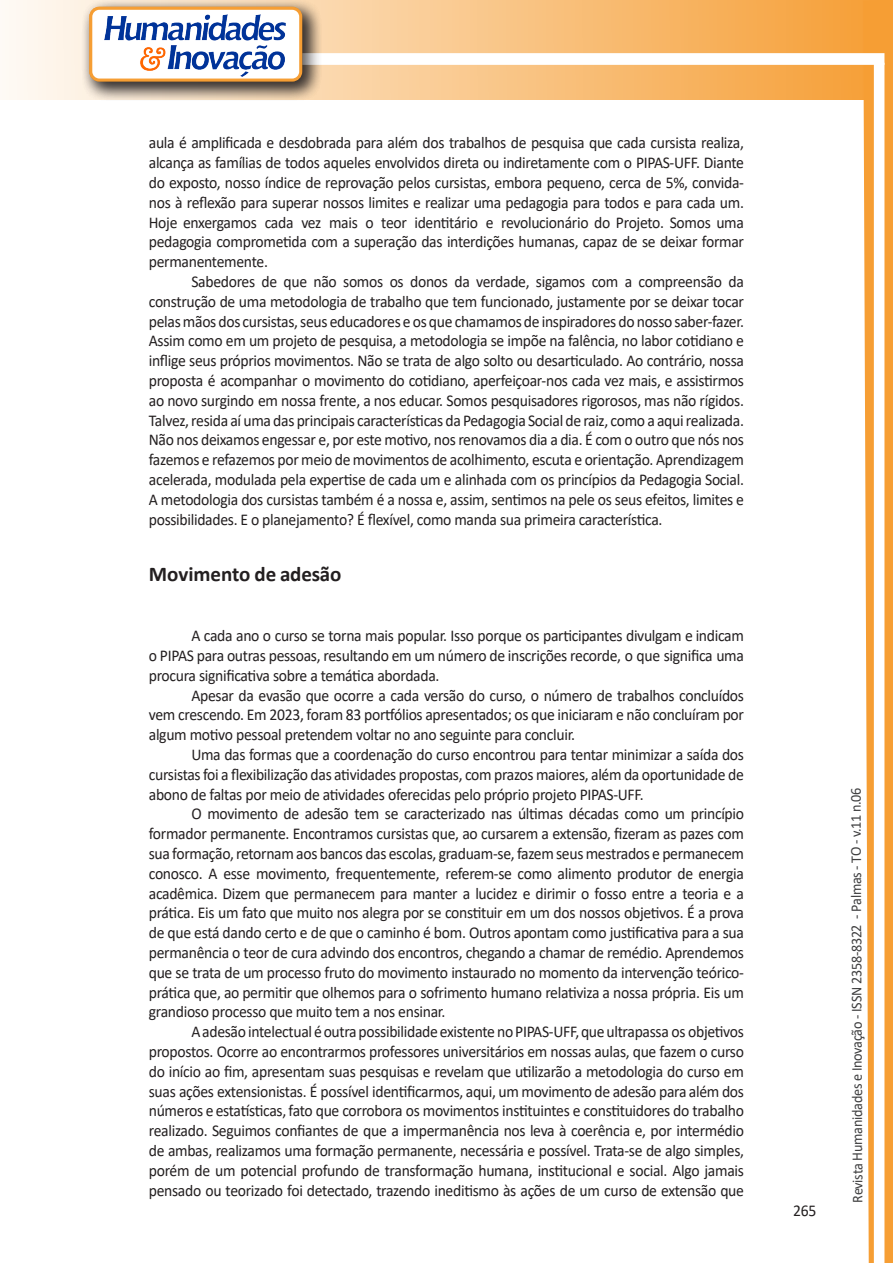
<style>
.page{position:relative;width:893px;height:1263px;background:#fff}
.page>*{position:absolute;margin:0;border:0;box-sizing:border-box;transform-origin:0 0}
.Titulo_2{font:700 21px "Calibri";letter-spacing:-.005em;color:#231f20}
.texto{font:16.5px/19.8px "Calibri";letter-spacing:-.02em;color:#231f20;text-align:justify;scale:.95 1}
.t1{font:15px "Calibri";letter-spacing:-.025em;color:#3e3e3f;scale:.95 1}
</style>
<div class="page">
<svg style="left:5px;top:0;width:858px;height:100px;background:#f9c484"></svg>
<div style="left:302px;top:53px;width:582px;height:12px;background:#fff;border:2px solid #fff"></div>
<svg style="left:863px;top:0;width:30px;height:1263px"></svg>
<div style="left:81px;top:0;width:241px;height:102px;background:#231f20;opacity:.75"></div>
<div style="left:91px;top:8px;width:210px;height:72px;background:#fff;border-radius:9px"></div>
<img style="left:104px;top:14px;width:181px;height:62px">
<div style="left:89px;top:7px;width:213px;height:75px;border:3px solid #f69e34;border-radius:9px"></div>
<p class="texto" style="left:149px;top:133px;width:628px">aula é amplificada e desdobrada para além dos trabalhos de pesquisa que cada cursista realiza, alcança as famílias de todos aqueles envolvidos direta ou indiretamente com o PIPAS-UFF. Diante do exposto, nosso índice de reprovação pelos cursistas, embora pequeno, cerca de 5%, convida&shy;nos à reflexão para superar nossos limites e realizar uma pedagogia para todos e para cada um.<br>Hoje enxergamos cada vez mais o teor identitário e revolucionário do Projeto. Somos uma pedagogia comprometida com a superação das interdições humanas, capaz de se deixar formar permanentemente.</p>
<p class="texto" style="left:149px;top:271px;width:628px;text-indent:43px">Sabedores de que não somos os donos da verdade, sigamos com a compreensão da construção de uma metodologia de trabalho que tem funcionado, justamente por se deixar tocar pelas mãos dos cursistas, seus educadores e os que chamamos de inspiradores do nosso saber-fazer.<br>Assim como em um projeto de pesquisa, a metodologia se impõe na falência, no labor cotidiano e inflige seus próprios movimentos. Não se trata de algo solto ou desarticulado. Ao contrário, nossa proposta é acompanhar o movimento do cotidiano, aperfeiçoar-nos cada vez mais, e assistirmos ao novo surgindo em nossa frente, a nos educar. Somos pesquisadores rigorosos, mas não rígidos.<br>Talvez, resida aí uma das principais características da Pedagogia Social de raiz, como a aqui realizada.<br>Não nos deixamos engessar e, por este motivo, nos renovamos dia a dia. É com o outro que nós nos fazemos e refazemos por meio de movimentos de acolhimento, escuta e orientação. Aprendizagem acelerada, modulada pela expertise de cada um e alinhada com os princípios da Pedagogia Social.<br>A metodologia dos cursistas também é a nossa e, assim, sentimos na pele os seus efeitos, limites e possibilidades. E o planejamento? É flexível, como manda sua primeira característica.</p>
<p class="Titulo_2" style="left:149px;top:559px;width:194px">Movimento de adesão</p>
<p class="texto" style="left:149px;top:625px;width:628px;text-indent:43px">A cada ano o curso se torna mais popular. Isso porque os participantes divulgam e indicam o PIPAS para outras pessoas, resultando em um número de inscrições recorde, o que significa uma procura significativa sobre a temática abordada.</p>
<p class="texto" style="left:149px;top:685px;width:628px;text-indent:43px">Apesar da evasão que ocorre a cada versão do curso, o número de trabalhos concluídos vem crescendo. Em 2023, foram 83 portfólios apresentados; os que iniciaram e não concluíram por algum motivo pessoal pretendem voltar no ano seguinte para concluir.</p>
<p class="texto" style="left:149px;top:744px;width:628px;text-indent:43px">Uma das formas que a coordenação do curso encontrou para tentar minimizar a saída dos cursistas foi a flexibilização das atividades propostas, com prazos maiores, além da oportunidade de abono de faltas por meio de atividades oferecidas pelo próprio projeto PIPAS-UFF.</p>
<p class="texto" style="left:149px;top:803px;width:628px;text-indent:43px">O movimento de adesão tem se caracterizado nas últimas décadas como um princípio formador permanente. Encontramos cursistas que, ao cursarem a extensão, fizeram as pazes com sua formação, retornam aos bancos das escolas, graduam-se, fazem seus mestrados e permanecem conosco. A esse movimento, frequentemente, referem-se como alimento produtor de energia acadêmica. Dizem que permanecem para manter a lucidez e dirimir o fosso entre a teoria e a prática. Eis um fato que muito nos alegra por se constituir em um dos nossos objetivos. É a prova de que está dando certo e de que o caminho é bom. Outros apontam como justificativa para a sua permanência o teor de cura advindo dos encontros, chegando a chamar de remédio. Aprendemos que se trata de um processo fruto do movimento instaurado no momento da intervenção teórico&shy;prática que, ao permitir que olhemos para o sofrimento humano relativiza a nossa própria. Eis um grandioso processo que muito tem a nos ensinar.</p>
<p class="texto" style="left:149px;top:1021px;width:628px;text-indent:43px">A adesão intelectual é outra possibilidade existente no PIPAS-UFF, que ultrapassa os objetivos propostos. Ocorre ao encontrarmos professores universitários em nossas aulas, que fazem o curso do início ao fim, apresentam suas pesquisas e revelam que utilizarão a metodologia do curso em suas ações extensionistas. É possível identificarmos, aqui, um movimento de adesão para além dos números e estatísticas, fato que corrobora os movimentos instituintes e constituidores do trabalho realizado. Seguimos confiantes de que a impermanência nos leva à coerência e, por intermédio de ambas, realizamos uma formação permanente, necessária e possível. Trata-se de algo simples, porém de um potencial profundo de transformação humana, institucional e social. Algo jamais pensado ou teorizado foi detectado, trazendo ineditismo às ações de um curso de extensão que</p>
<p class="texto" style="left:793px;top:1200px;width:26px">265</p>
<p class="t1" style="left:846px;top:1203px;width:439px;rotate:-90deg">Revista Humanidades e Inovação - ISSN 2358-8322 - Palmas - TO - v.11 n.06</p>
</div>
